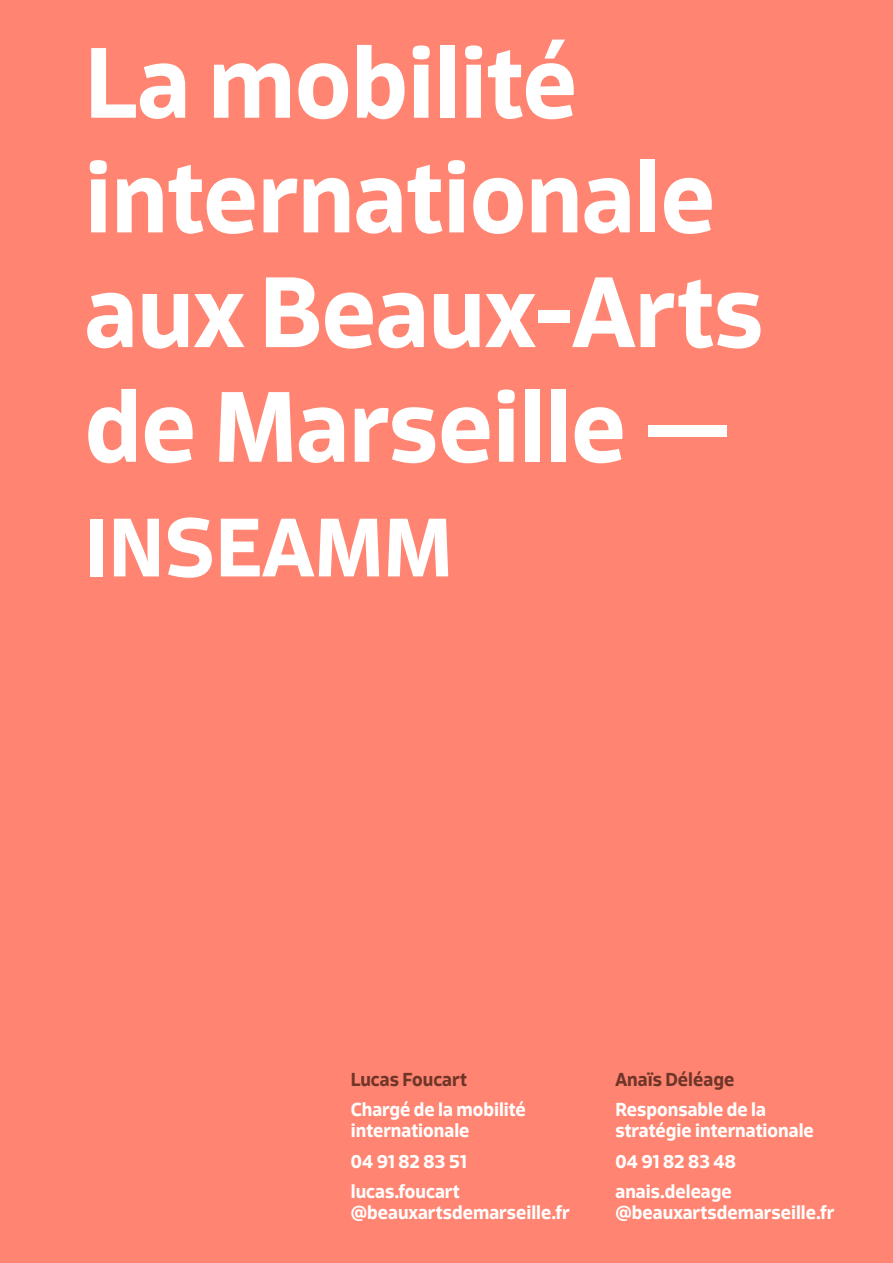
<style>
.page{position:relative;width:893px;height:1263px;background:#ff8572}
.page>*{position:absolute;margin:0;border:0;box-sizing:border-box;transform-origin:0 0}
.t1{font:700 95.55px/114.6px "Scuba OT";color:#fff}
.t2{font:700 79.2px "Scuba OT";letter-spacing:.01em;color:#fff}
.t3{font:700 18px/21.6px "Scuba OT";color:#fff}
.t4{font:700 18px "Scuba OT";color:#6f3528}
</style>
<div class="page">
<p class="t1" style="left:85px;top:24px;width:494px">La mobilité</p>
<p class="t1" style="left:85px;top:139px;width:680px">internationale aux Beaux-Arts de Marseille —</p>
<p class="t2" style="left:85px;top:499px;width:368px">INSEAMM</p>
<p class="t4" style="left:351px;top:1068px;width:118px">Lucas Foucart</p>
<p class="t3" style="left:351px;top:1098px;width:177px">Chargé de la mobilité internationale</p>
<p class="t3" style="left:351px;top:1150px;width:118px">04 91 82 83 51</p>
<p class="t3" style="left:351px;top:1180px;width:220px">lucas.foucart @beauxartsdemarseille.fr</p>
<p class="t4" style="left:615px;top:1068px;width:120px">Anaïs Déléage</p>
<p class="t3" style="left:615px;top:1098px;width:200px">Responsable de la stratégie internationale</p>
<p class="t3" style="left:615px;top:1150px;width:122px">04 91 82 83 48</p>
<p class="t3" style="left:615px;top:1180px;width:220px">anais.deleage @beauxartsdemarseille.fr</p>
</div>
